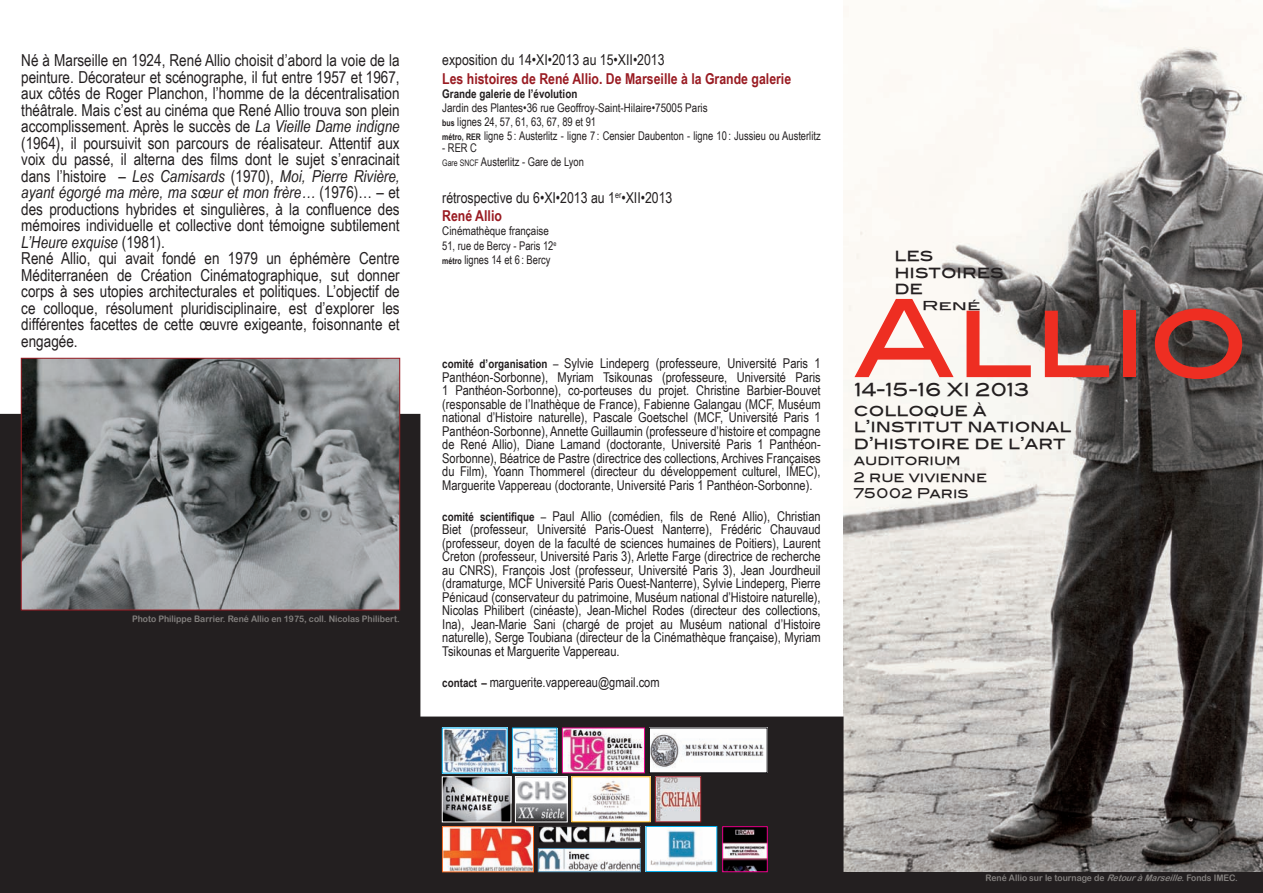
<style>
.page{position:relative;width:1263px;height:893px;background:#fff}
.page>*{position:absolute;margin:0;border:0;box-sizing:border-box;transform-origin:0 0}
.t1{font:108px "Blair Md ITCTT Medium";color:#ee2e22}
.t2{font:18px "Blair Md ITCTT Medium";color:#231f20}
.t3{font:16.5px/16.5px "Arial Narrow";color:#231f20}
.t4{font:16.5px/16.5px "Blair Md ITCTT Medium";color:#231f20}
.t5{font:15px/18.6px "Arial Narrow";color:#231f20}
.t6{font:700 15px "Arial Narrow";color:#991b22}
.t7{font:13.5px/13.5px "Arial Narrow";color:#231f20;text-align:justify}
.t8{font:13.5px/16.5px "Blair Md ITCTT Medium";color:#231f20}
.t9{font:12.3px "Blair Md ITCTT Medium";color:#231f20;scale:1.33 1}
.t10{font:12px/14.1px "Arial Narrow";color:#231f20}
.t11{font:12px/14.1px "Arial Narrow";color:#231f20;scale:.95 1}
.t12{font:700 12px "Arial Narrow";color:#231f20}
.t13{font:9px "Arial Rounded MT Bold";color:#84817f;scale:.95 1}
.s1{font-style:italic}
.s2{font-weight:700;font-size:9px}
.s3{font-size:9px}
.s4{font-weight:700;color:#991b22}
.s5{font-weight:700;font-size:12px}
.s6{font-size:12px}
</style>
<div class="page">
<div style="left:843px;top:0;width:420px;height:893px;background:#231f20"></div>
<img style="left:843px;top:0;width:420px;height:872px">
<div style="left:420px;top:717px;width:423px;height:176px;background:#231f20"></div>
<div style="left:0;top:414px;width:420px;height:479px;background:#231f20"></div>
<img style="left:444px;top:728px;width:64px;height:45px">
<img style="left:514px;top:730px;width:41px;height:41px">
<div style="left:512px;top:728px;width:45px;height:45px;border:1px solid #00aeef"></div>
<img style="left:651px;top:730px;width:114px;height:41px">
<img style="left:444px;top:779px;width:65px;height:41px">
<div style="left:442px;top:777px;width:69px;height:45px;border:1px solid #fff"></div>
<img style="left:564px;top:730px;width:79px;height:41px">
<div style="left:562px;top:728px;width:83px;height:45px;border:1px solid #ed028c"></div>
<img style="left:517px;top:778px;width:48px;height:42px">
<div style="left:515px;top:776px;width:52px;height:46px;border:1px solid #fff"></div>
<img style="left:540px;top:828px;width:98px;height:12px">
<div style="left:538px;top:826px;width:102px;height:16px;border:1px solid #231f20"></div>
<img style="left:574px;top:779px;width:74px;height:41px">
<img style="left:657px;top:779px;width:42px;height:41px">
<div style="left:655px;top:777px;width:46px;height:45px;border:1px solid #991b22"></div>
<img style="left:444px;top:828px;width:88px;height:42px">
<div style="left:442px;top:826px;width:92px;height:46px;border:1px solid #f36821"></div>
<img style="left:540px;top:850px;width:98px;height:20px">
<div style="left:538px;top:848px;width:102px;height:24px;border:1px solid #4c8caf"></div>
<img style="left:724px;top:828px;width:41px;height:42px">
<div style="left:722px;top:826px;width:45px;height:46px;border:1px solid #ed028c"></div>
<img style="left:648px;top:828px;width:67px;height:42px">
<div style="left:646px;top:826px;width:71px;height:46px;border:1px solid #00aeef"></div>
<img style="left:23px;top:360px;width:375px;height:248px">
<div style="left:21px;top:358px;width:379px;height:252px;border:1px solid #991b22"></div>
<p class="t3" style="left:21px;top:52px;width:380px">Né à Marseille en 1924, René Allio choisit d’abord la voie de la peinture. Décorateur et scénographe, il fut entre 1957 et 1967, aux côtés de Roger Planchon, l’homme de la décentralisation théâtrale. Mais c’est au cinéma que René Allio trouva son plein accomplissement. Après le succès de <span class="s1">La Vieille Dame indigne </span>(1964), il poursuivit son parcours de réalisateur. Attentif aux voix du passé, il alterna des films dont le sujet s’enracinait dans l’histoire – <span class="s1">Les Camisards</span> (1970), <span class="s1">Moi, Pierre Rivière, ayant égorgé ma mère, ma sœur et mon frère…</span> (1976)… – et des productions hybrides et singulières, à la confluence des mémoires individuelle et collective dont témoigne subtilement <span class="s1">L’Heure exquise</span> (1981).<br>René Allio, qui avait fondé en 1979 un éphémère Centre Méditerranéen de Création Cinématographique, sut donner corps à ses utopies architecturales et politiques. L’objectif de ce colloque, résolument pluridisciplinaire, est d’explorer les différentes facettes de cette œuvre exigeante, foisonnante et engagée.</p>
<p class="t13" style="left:132px;top:613px;width:283px">Photo Philippe Barrier. René Allio en 1975, coll. Nicolas Philibert.</p>
<p class="t5" style="left:442px;top:50px;width:224px">exposition du 14•XI•2013 au 15•XII•2013</p>
<p class="t6" style="left:442px;top:70px;width:350px">Les histoires de René Allio. De Marseille à la Grande galerie</p>
<p class="t12" style="left:442px;top:87px;width:137px">Grande galerie de l’évolution</p>
<p class="t10" style="left:442px;top:101px;width:380px">Jardin des Plantes•36 rue Geoffroy-Saint-Hilaire•75005 Paris<br><span class="s2">bus</span> lignes 24, 57, 61, 63, 67, 89 et 91<br><span class="s2">métro, RER</span> ligne 5 : Austerlitz - ligne 7 : Censier Daubenton - ligne 10 : Jussieu ou Austerlitz</p>
<p class="t11" style="left:442px;top:141px;width:151px">- RER C<br><span class="s3">Gare SNCF</span> Austerlitz - Gare de Lyon</p>
<p class="t5" style="left:442px;top:188px;width:232px">rétrospective du 6•XI•2013 au 1<sup>er</sup>•XII•2013<br><span class="s4">René Allio</span></p>
<p class="t10" style="left:442px;top:224px;width:116px">Cinémathèque française<br>51, rue de Bercy - Paris 12<sup>e </sup><span class="s2">métro</span> lignes 14 et 6 : Bercy</p>
<p class="t7" style="left:442px;top:357px;width:380px"><span class="s5">comité d’organisation</span> <span class="s6">–</span> Sylvie Lindeperg (professeure, Université Paris 1<br>Panthéon-Sorbonne), Myriam Tsikounas (professeure, Université Paris 1 Panthéon-Sorbonne), co-porteuses du projet. Christine Barbier-Bouvet (responsable de l’Inathèque de France), Fabienne Galangau (MCF, Muséum national d’Histoire naturelle), Pascale Goetschel (MCF, Université Paris 1<br>Panthéon-Sorbonne), Annette Guillaumin (professeure d’histoire et compagne de René Allio), Diane Lamand (doctorante, Université Paris 1 Panthéon-Sorbonne), Béatrice de Pastre (directrice des collections, Archives Françaises du Film), Yoann Thommerel (directeur du développement culturel, IMEC), Marguerite Vappereau (doctorante, Université Paris 1 Panthéon-Sorbonne).</p>
<p class="t7" style="left:442px;top:509px;width:380px"><span class="s5">comité scientifique</span> <span class="s6">–</span> Paul Allio (comédien, fils de René Allio), Christian Biet (professeur, Université Paris-Ouest Nanterre), Frédéric Chauvaud (professeur, doyen de la faculté de sciences humaines de Poitiers), Laurent Creton (professeur, Université Paris 3), Arlette Farge (directrice de recherche au CNRS), François Jost (professeur, Université Paris 3), Jean Jourdheuil (dramaturge, MCF Université Paris Ouest-Nanterre), Sylvie Lindeperg, Pierre Pénicaud (conservateur du patrimoine, Muséum national d’Histoire naturelle), Nicolas Philibert (cinéaste), Jean-Michel Rodes (directeur des collections, Ina), Jean-Marie Sani (chargé de projet au Muséum national d’Histoire naturelle), Serge Toubiana (directeur de la Cinémathèque française), Myriam Tsikounas et Marguerite Vappereau.</p>
<p class="t7" style="left:442px;top:676px;width:219px"><span class="s5">contact –</span> marguerite.vappereau@gmail.com</p>
<p class="t4" style="left:894px;top:246px;width:111px">les histoires de</p>
<h1 class="t1" style="left:853px;top:250px;width:398px">Allio</h1>
<p class="t9" style="left:922px;top:295px;width:46px">René</p>
<h2 class="t2" style="left:855px;top:374px;width:176px">14-15-16 XI 2013</h2>
<p class="t4" style="left:854px;top:400px;width:219px">colloque à l’institut national d’histoire de l’art</p>
<p class="t8" style="left:854px;top:451px;width:135px">auditorium<br>2 rue vivienne<br>75002 Paris</p>
<p class="t13" style="left:985px;top:872px;width:267px">René Allio sur le tournage de <span class="s1">RetouràMarseille</span>. Fonds IMEC.</p>
</div>
